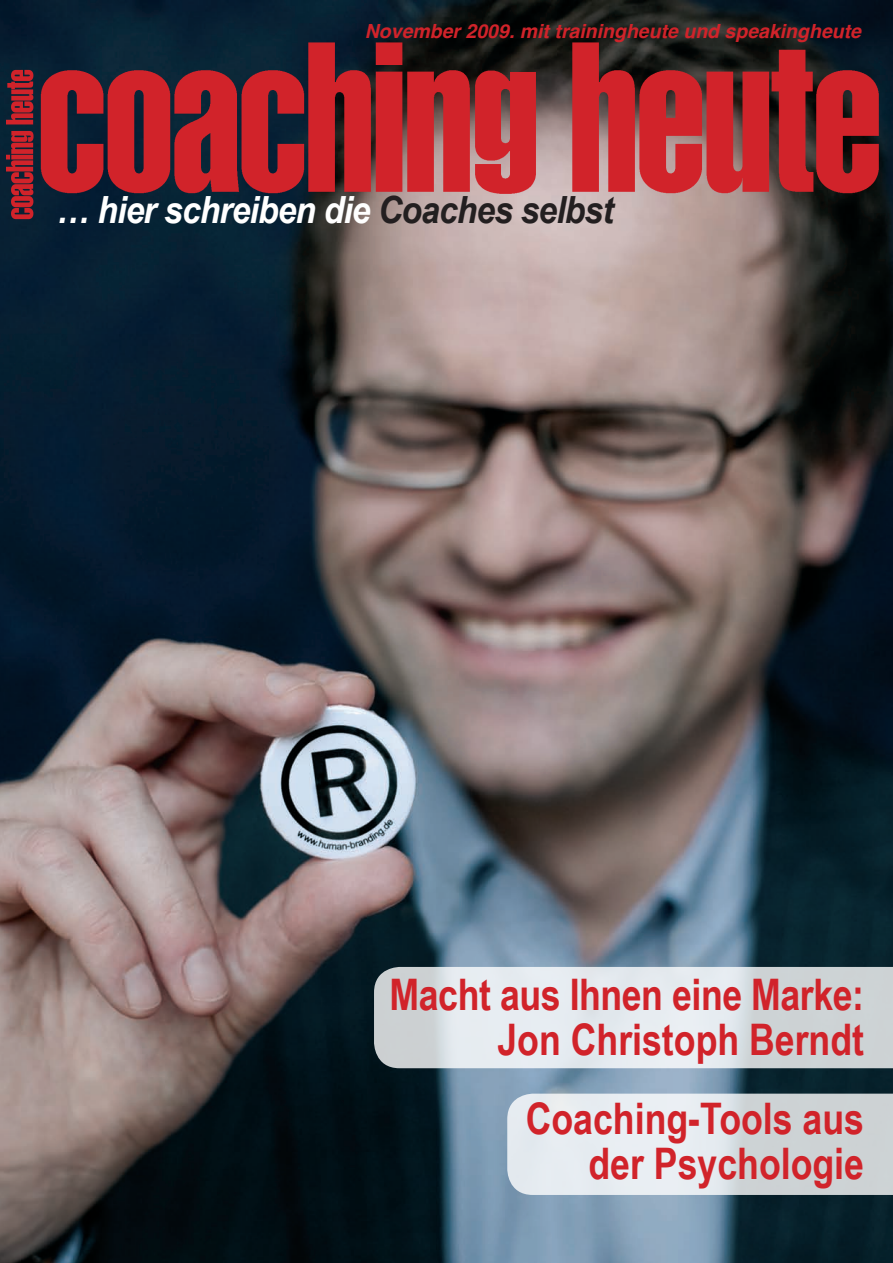
<style>
.page{position:relative;width:893px;height:1263px;background:#fff}
.page>*{position:absolute;margin:0;border:0;box-sizing:border-box;transform-origin:0 0}
.t1{font:700 43.5px/45px "Arial Narrow";color:#d1232a;text-align:right}
.t2{font:italic 700 37.5px "Arial Narrow";letter-spacing:-.02em;color:#fff;scale:1.09 1}
.t3{font:italic 700 19.5px "Helvetica";color:#d1232a}
.s1{color:#231f20}
</style>
<div class="page">
<img style="left:0;top:0;width:893px;height:1263px">
<img style="left:37px;top:16px;width:845px;height:197px">
<img style="left:1px;top:67px;width:35px;height:152px">
<svg style="left:374px;top:967px;width:519px;height:101px;background:#dadfe3"></svg>
<svg style="left:507px;top:1094px;width:386px;height:101px;background:#dbe0e4"></svg>
<p class="t3" style="left:365px;top:15px;width:498px">November 2009. mit trainingheute und speakingheute</p>
<p class="t2" style="left:56px;top:181px;width:513px">… hier schreiben die <span class="s1">Coaches selbst</span></p>
<p class="t1" style="left:390px;top:970px;width:476px">Macht aus Ihnen eine Marke:<br>Jon Christoph Berndt</p>
<p class="t1" style="left:526px;top:1094px;width:340px">Coaching-Tools aus der Psychologie</p>
</div>
